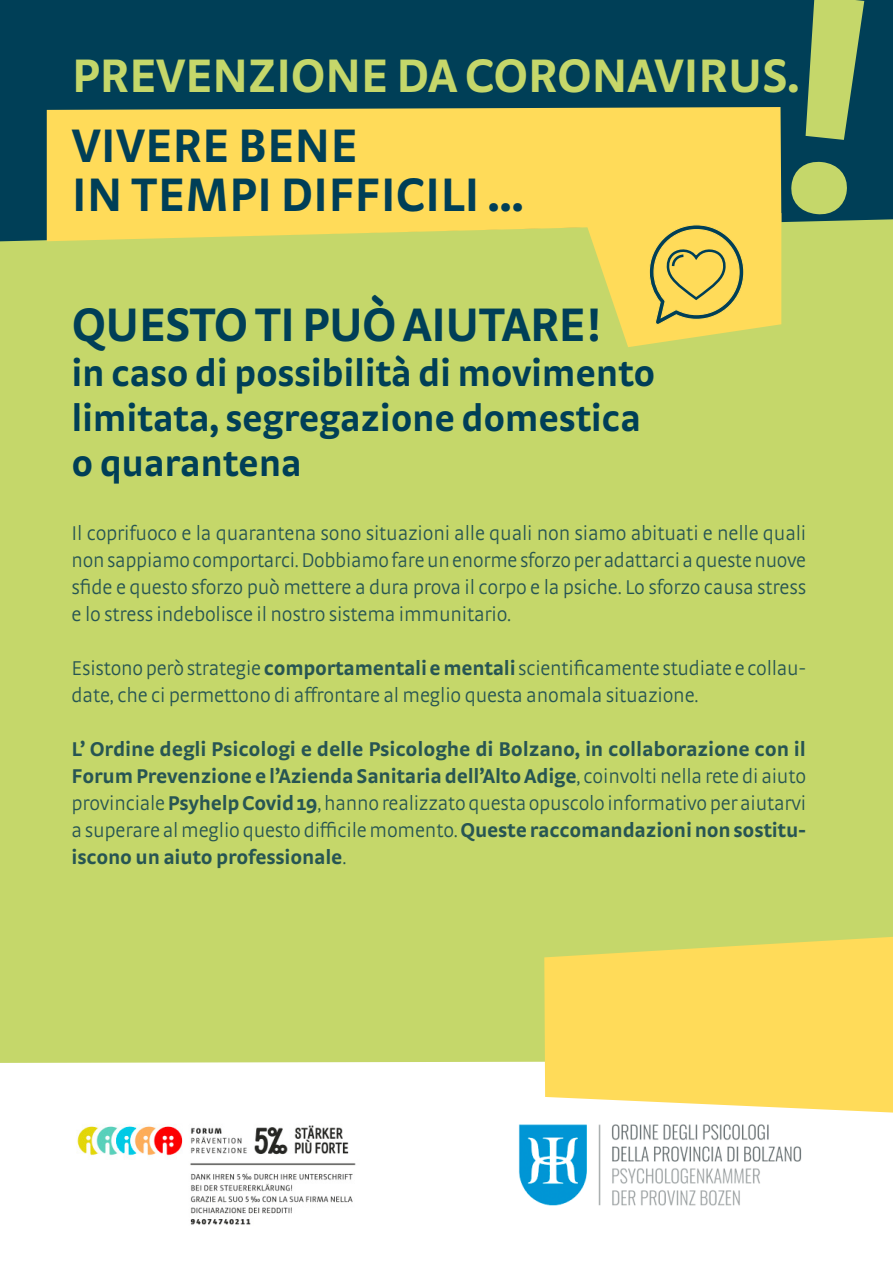
<style>
.page{position:relative;width:893px;height:1263px;background:#fff}
.page>*{position:absolute;margin:0;border:0;box-sizing:border-box;transform-origin:0 0}
.t1{font:700 49.5px/49.5px "Strada OT";color:#003f57}
.t2{font:700 49.5px "Strada OT";letter-spacing:-.01em;color:#c5d76a}
.t3{font:700 49.5px "Strada OT";letter-spacing:-.02em;color:#003f57}
.t4{font:700 39px/45px "Strada OT";letter-spacing:-.01em;color:#003f57}
.t5{font:300 21px/27px "Strada OT";letter-spacing:-.01em;color:#275553;text-align:justify}
.t6{font:700 21px/27px "Strada OT";letter-spacing:-.01em;color:#275553;text-align:justify}
.s1{font-weight:700}
.s2{font-weight:300}
</style>
<div class="page">
<div style="left:0;top:247px;width:893px;height:816px;background:#c5d76a"></div>
<svg style="left:544px;top:935px;width:349px;height:178px;background:#fbdc61"></svg>
<div style="left:0;top:0;width:893px;height:247px;background:#003f57"></div>
<div style="left:47px;top:107px;width:734px;height:134px;background:#ffdb59"></div>
<svg style="left:790px;top:0;width:74px;height:216px;background:#688f61"></svg>
<svg style="left:585px;top:213px;width:196px;height:134px;background:#e5d05b"></svg>
<img style="left:518px;top:1124px;width:284px;height:82px">
<img style="left:77px;top:1125px;width:279px;height:100px">
<h1 class="t2" style="left:72px;top:46px;width:729px">PREVENZIONE DA CORONAVIRUS.</h1>
<h1 class="t1" style="left:72px;top:120px;width:454px">VIVERE BENE<br>IN TEMPI DIFFICILI ...</h1>
<h1 class="t3" style="left:72px;top:294px;width:531px">QUESTO TI PUÒ AIUTARE!</h1>
<h2 class="t4" style="left:72px;top:350px;width:585px">in caso di possibilità di movimento limitata, segregazione domestica o quarantena</h2>
<p class="t5" style="left:72px;top:520px;width:736px">Il coprifuoco e la quarantena sono situazioni alle quali non siamo abituati e nelle quali non sappiamo comportarci. Dobbiamo fare un enorme sforzo per adattarci a queste nuove sfide e questo sforzo può mettere a dura prova il corpo e la psiche. Lo sforzo causa stress e lo stress indebolisce il nostro sistema immunitario.</p>
<p class="t5" style="left:72px;top:655px;width:736px">Esistono però strategie <span class="s1">comportamentali e mentali</span> scientificamente studiate e collau&shy;date, che ci permettono di affrontare al meglio questa anomala situazione.</p>
<p class="t6" style="left:72px;top:736px;width:736px">L’ Ordine degli Psicologi e delle Psicologhe di Bolzano, in collaborazione con il Forum Prevenzione e l’Azienda Sanitaria dell’Alto Adige<span class="s2">, coinvolti nella rete di aiuto provinciale</span> Psyhelp Covid 19<span class="s2">, hanno realizzato questa opuscolo informativo per aiutarvi a superare al meglio questo difficile momento.</span> Queste raccomandazioni non sostitu&shy;iscono un aiuto professionale<span class="s2">.</span></p>
</div>
